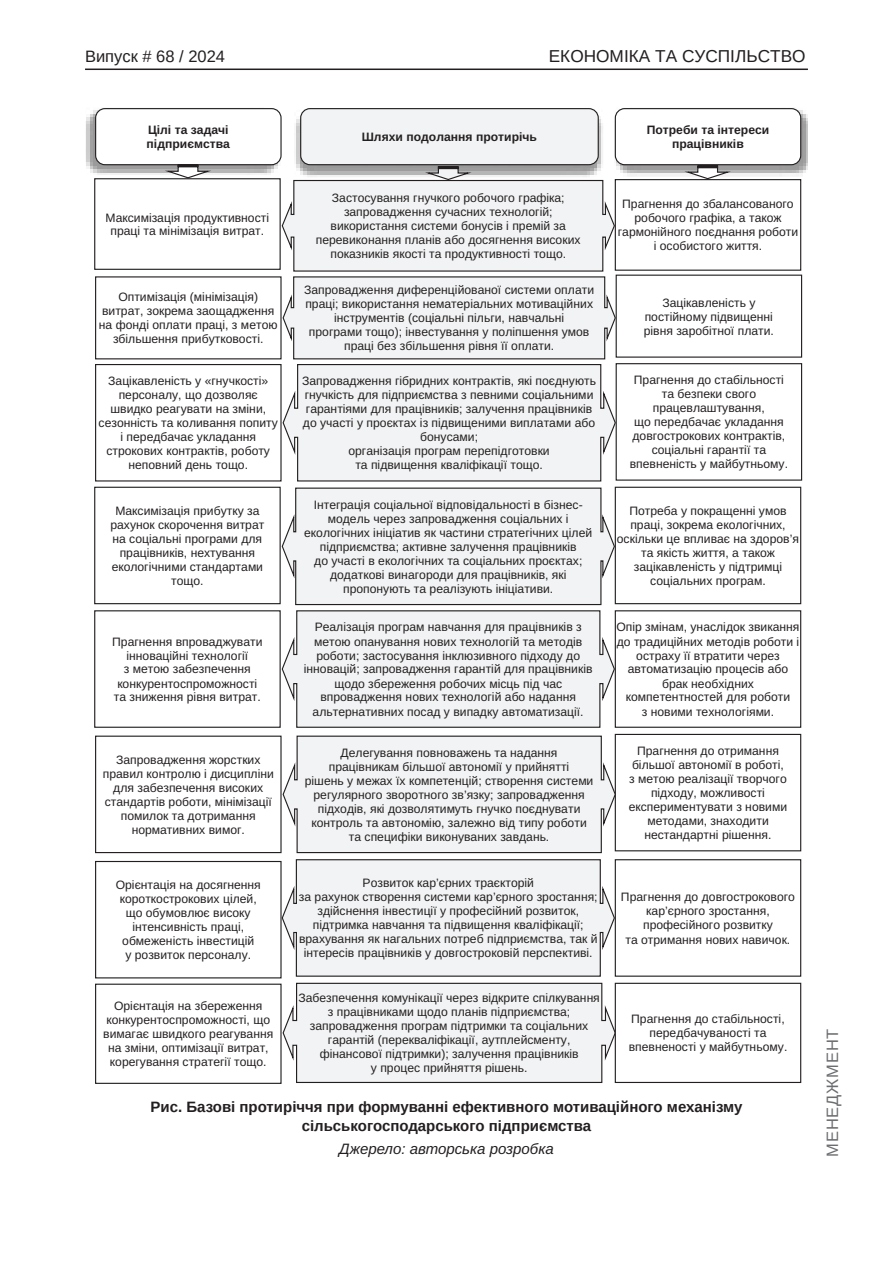
<style>
.page{position:relative;width:893px;height:1263px;background:#fff}
.page>*{position:absolute;margin:0;border:0;box-sizing:border-box;transform-origin:0 0}
.t1{font:17.25px "Arimo";color:#231f20}
.t2{font:16.5px "Arimo";color:#231f20}
.t3{font:16.5px "Arimo";letter-spacing:.05em;color:#6c6d70}
.Рисунок_N{font:700 15px/18.8px "Arimo";color:#231f20;text-align:center}
.Джерело{font:italic 15px "Arimo";color:#231f20}
.t4{font:12.15px/14px "Arimo Roman";color:#231f20;text-align:center}
.t5{font:700 12.15px/14px "Arimo";color:#231f20;text-align:center}
</style>
<div class="page">
<hr style="left:85px;top:69px;width:723px;height:1px;background:#231f20">
<img style="left:618px;top:111px;width:190px;height:62px">
<div style="left:615px;top:108px;width:186px;height:57px;background:#fff;border:1px solid #231f20;border-radius:9px"></div>
<img style="left:86px;top:110px;width:192px;height:65px">
<img style="left:87px;top:111px;width:190px;height:60px">
<div style="left:95px;top:108px;width:187px;height:57px;background:#fff;border:1px solid #231f20;border-radius:9px"></div>
<img style="left:296px;top:116px;width:307px;height:49px">
<div style="left:300px;top:108px;width:299px;height:57px;background:#f2f3f4;border:1px solid #231f20;border-radius:9px"></div>
<div style="left:94px;top:178px;width:187px;height:92px;border:1px solid #231f20"></div>
<img style="left:95px;top:179px;width:185px;height:90px">
<div style="left:615px;top:179px;width:186px;height:92px;border:1px solid #231f20"></div>
<img style="left:616px;top:180px;width:184px;height:90px">
<div style="left:95px;top:276px;width:187px;height:83px;border:1px solid #231f20"></div>
<img style="left:96px;top:277px;width:184px;height:81px">
<div style="left:616px;top:275px;width:186px;height:83px;border:1px solid #231f20"></div>
<img style="left:617px;top:276px;width:184px;height:80px">
<div style="left:616px;top:363px;width:186px;height:118px;border:1px solid #231f20"></div>
<img style="left:617px;top:364px;width:184px;height:116px">
<div style="left:95px;top:364px;width:187px;height:117px;border:1px solid #231f20"></div>
<img style="left:96px;top:365px;width:184px;height:115px">
<div style="left:94px;top:487px;width:187px;height:117px;border:1px solid #231f20"></div>
<img style="left:95px;top:488px;width:185px;height:115px">
<div style="left:615px;top:487px;width:186px;height:117px;border:1px solid #231f20"></div>
<img style="left:616px;top:488px;width:184px;height:115px">
<div style="left:94px;top:610px;width:187px;height:118px;border:1px solid #231f20"></div>
<img style="left:95px;top:611px;width:185px;height:116px">
<div style="left:615px;top:610px;width:186px;height:118px;border:1px solid #231f20"></div>
<img style="left:616px;top:611px;width:184px;height:116px">
<svg style="left:281px;top:165px;width:335px;height:563px"></svg>
<div style="left:297px;top:611px;width:302px;height:116px;background:#f2f3f4"></div>
<div style="left:95px;top:736px;width:187px;height:117px;border:1px solid #231f20"></div>
<img style="left:96px;top:737px;width:184px;height:115px">
<div style="left:615px;top:734px;width:186px;height:117px;border:1px solid #231f20"></div>
<img style="left:616px;top:735px;width:184px;height:115px">
<svg style="left:681px;top:165px;width:53px;height:15px"></svg>
<svg style="left:161px;top:164px;width:54px;height:15px"></svg>
<div style="left:95px;top:861px;width:187px;height:117px;border:1px solid #231f20"></div>
<img style="left:96px;top:862px;width:184px;height:115px">
<div style="left:615px;top:859px;width:186px;height:118px;border:1px solid #231f20"></div>
<img style="left:616px;top:860px;width:184px;height:115px">
<div style="left:95px;top:984px;width:187px;height:100px;border:1px solid #231f20"></div>
<img style="left:96px;top:985px;width:184px;height:98px">
<svg style="left:281px;top:735px;width:335px;height:348px"></svg>
<div style="left:297px;top:984px;width:304px;height:98px;background:#f2f3f4"></div>
<div style="left:615px;top:983px;width:186px;height:100px;border:1px solid #231f20"></div>
<img style="left:616px;top:984px;width:184px;height:98px">
<h2 class="t2" style="left:85px;top:47px;width:142px">Випуск # 68 / 2024</h2>
<h1 class="t1" style="left:549px;top:47px;width:258px">ЕКОНОМІКА ТА СУСПІЛЬСТВО</h1>
<p class="t5" style="left:147px;top:123px;width:85px;text-align:left">Цілі та задачі підприємства</p>
<p class="t5" style="left:362px;top:130px;width:177px">Шляхи подолання протирічь</p>
<p class="t4" style="left:106px;top:211px;width:165px">Максимізація продуктивності праці та мінімізація витрат.</p>
<p class="t4" style="left:316px;top:191px;width:266px">Застосування гнучкого робочого графіка; запровадження сучасних технологій; використання системи бонусів і премій за перевиконання планів або досягнення високих показників якості та продуктивності тощо.</p>
<p class="t5" style="left:647px;top:123px;width:124px">Потреби та інтереси працівників</p>
<p class="t4" style="left:618px;top:197px;width:182px">Прагнення до збалансованого робочого графіка, а також гармонійного поєднання роботи і особистого життя.</p>
<p class="t4" style="left:304px;top:283px;width:291px">Запровадження диференційованої системи оплати праці; використання нематеріальних мотиваційних інструментів (соціальні пільги, навчальні<br>програми тощо); інвестування у поліпшення умов праці без збільшення рівня її оплати.</p>
<p class="t4" style="left:99px;top:290px;width:180px">Оптимізація (мінімізація) витрат, зокрема заощадження на фонді оплати праці, з метою збільшення прибутковості.</p>
<p class="t4" style="left:644px;top:296px;width:132px">Зацікавленість у постійному підвищенні рівня заробітної плати.</p>
<p class="t4" style="left:630px;top:373px;width:160px">Прагнення до стабільності та безпеки свого працевлаштування,<br>що передбачає укладання довгострокових контрактів, соціальні гарантії та впевненість у майбутньому.</p>
<p class="t4" style="left:99px;top:374px;width:181px">Зацікавленість у «гнучкості» персоналу, що дозволяє швидко реагувати на зміни, сезонність та коливання попиту і передбачає укладання строкових контрактів, роботу неповний день тощо.</p>
<p class="t4" style="left:302px;top:374px;width:295px">Запровадження гібридних контрактів, які поєднують гнучкість для підприємства з певними соціальними гарантіями для працівників; залучення працівників до участі у проєктах із підвищеними виплатами або бонусами;<br>організація програм перепідготовки<br>та підвищення кваліфікації тощо.</p>
<p class="t4" style="left:110px;top:504px;width:155px">Максимізація прибутку за рахунок скорочення витрат на соціальні програми для працівників, нехтування екологічними стандартами тощо.</p>
<p class="t4" style="left:617px;top:504px;width:184px">Потреба у покращенні умов праці, зокрема екологічних, оскільки це впливає на здоров’я та якість життя, а також зацікавленість у підтримці соціальних програм.</p>
<p class="t4" style="left:304px;top:498px;width:290px">Інтеграція соціальної відповідальності в бізнес&shy;модель через запровадження соціальних і екологічних ініціатив як частини стратегічних цілей підприємства; активне залучення працівників<br>до участі в екологічних та соціальних проєктах; додаткові винагороди для працівників, які пропонують та реалізують ініціативи.</p>
<p class="t4" style="left:112px;top:634px;width:152px">Прагнення впроваджувати інноваційні технології<br>з метою забезпечення конкурентоспроможності та зниження рівня витрат.</p>
<p class="t4" style="left:304px;top:620px;width:290px">Реалізація програм навчання для працівників з метою опанування нових технологій та методів роботи; застосування інклюзивного підходу до інновацій; запровадження гарантій для працівників щодо збереження робочих місць під час впровадження нових технологій або надання альтернативних посад у випадку автоматизації.</p>
<p class="t4" style="left:616px;top:620px;width:185px">Опір змінам, унаслідок звикання до традиційних методів роботи і остраху її втратити через автоматизацію процесів або брак необхідних компетентностей для роботи<br>з новими технологіями.</p>
<p class="t4" style="left:103px;top:753px;width:173px">Запровадження жорстких правил контролю і дисципліни для забезпечення високих стандартів роботи, мінімізації помилок та дотримання нормативних вимог.</p>
<p class="t4" style="left:629px;top:744px;width:160px">Прагнення до отримання більшої автономії в роботі, з метою реалізації творчого підходу, можливості експериментувати з новими методами, знаходити нестандартні рішення.</p>
<p class="t4" style="left:305px;top:746px;width:290px">Делегування повноважень та надання працівникам більшої автономії у прийнятті<br>рішень у межах їх компетенцій; створення системи регулярного зворотного зв’язку; запровадження підходів, які дозволятимуть гнучко поєднувати контроль та автономію, залежно від типу роботи та специфіки виконуваних завдань.</p>
<p class="t4" style="left:116px;top:878px;width:147px">Орієнтація на досягнення короткострокових цілей, що обумовлює високу інтенсивність праці, обмеженість інвестицій<br>у розвиток персоналу.</p>
<p class="t4" style="left:299px;top:876px;width:300px">Розвиток кар’єрних траєкторій<br>за рахунок створення системи кар’єрного зростання; здійснення інвестиції у професійний розвиток, підтримка навчання та підвищення кваліфікації; врахування як нагальних потреб підприємства, так й інтересів працівників у довгостроковій перспективі.</p>
<p class="t4" style="left:103px;top:999px;width:171px">Орієнтація на збереження конкурентоспроможності, що вимагає швидкого реагування на зміни, оптимізації витрат, корегування стратегії тощо.</p>
<p class="t4" style="left:299px;top:991px;width:303px">Забезпечення комунікації через відкрите спілкування з працівниками щодо планів підприємства; запровадження програм підтримки та соціальних гарантій (перекваліфікації, аутплейсменту, фінансової підтримки); залучення працівників<br>у процес прийняття рішень.</p>
<p class="t4" style="left:621px;top:890px;width:176px">Прагнення до довгострокового кар’єрного зростання, професійного розвитку<br>та отримання нових навичок.</p>
<p class="t4" style="left:629px;top:1012px;width:160px">Прагнення до стабільності, передбачуваності та впевненості у майбутньому.</p>
<p class="Рисунок_N" style="left:151px;top:1098px;width:593px">Рис. Базові протиріччя при формуванні ефективного мотиваційного механізму сільськогосподарського підприємства</p>
<p class="Джерело" style="left:339px;top:1138px;width:216px">Джерело: авторська розробка</p>
<h2 class="t3" style="left:823px;top:1157px;width:130px;rotate:-90deg">МЕНЕДЖМЕНТ</h2>
</div>
